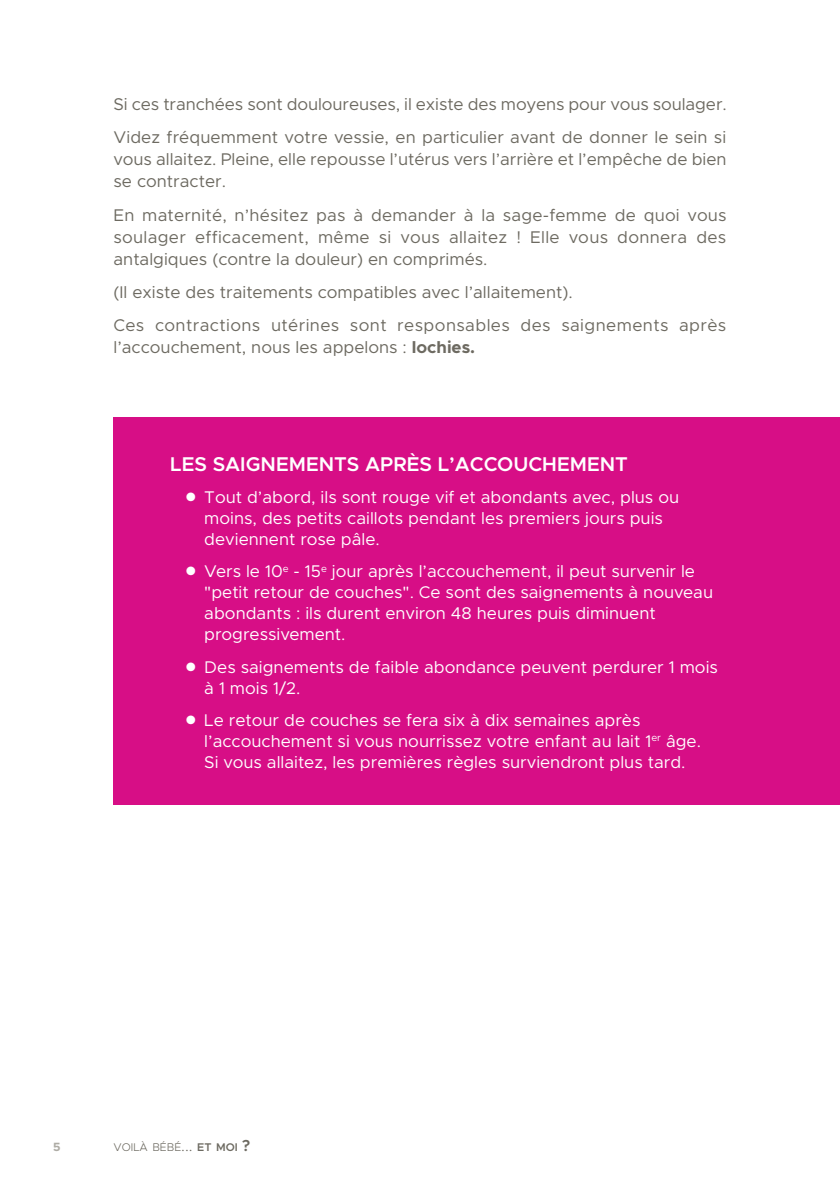
<style>
.page{position:relative;width:840px;height:1191px;background:#fff}
.page>*{position:absolute;margin:0;border:0;box-sizing:border-box;transform-origin:0 0}
.t1{font:600 20px "Metropolis";color:#fff}
.t2{font:17px/21px "Metropolis";color:#fff}
.t3{font:17px/22px "Metropolis";color:#6d6a61}
.t4{font:17px/33.4px "Metropolis";letter-spacing:.025em;color:#6d6a61}
.t5{font:700 12px "Metropolis";color:#aeaca5}
.t6{font:300 11.2px "Metropolis";color:#6d6a61}
.s1{font-weight:700}
.s2{font-size:16px}
.s3{font-weight:600}
.s4{font-weight:600;font-size:16px}
</style>
<div class="page">
<div style="left:113px;top:417px;width:726px;height:388px;background:#d70e86"></div>
<p class="t3" style="left:113px;top:87px;width:614px;line-height:33.4px">Si ces tranchées sont douloureuses, il existe des moyens pour vous soulager.<br>Videz fréquemment votre vessie, en particulier avant de donner le sein si</p>
<p class="t3" style="left:113px;top:148px;width:614px">vous allaitez. Pleine, elle repousse l’utérus vers l’arrière et l’empêche de bien se contracter.</p>
<p class="t3" style="left:113px;top:204px;width:614px;text-align:justify">En maternité, n’hésitez pas à demander à la sage-femme de quoi vous soulager efficacement, même si vous allaitez ! Elle vous donnera des antalgiques (contre la douleur) en comprimés.</p>
<p class="t4" style="left:113px;top:275px;width:614px">(Il existe des traitements compatibles avec l’allaitement).<br>Ces contractions utérines sont responsables des saignements après</p>
<p class="t3" style="left:113px;top:336px;width:363px">l’accouchement, nous les appelons : <span class="s1">lochies.</span></p>
<p class="t1" style="left:170px;top:451px;width:459px">LES SAIGNEMENTS APRÈS L’ACCOUCHEMENT</p>
<p class="t2" style="left:204px;top:486px;width:476px">Tout d’abord, ils sont rouge vif et abondants avec, plus ou moins, des petits caillots pendant les premiers jours puis deviennent rose pâle.</p>
<p class="t2" style="left:204px;top:561px;width:510px">Vers le 10<sup>e</sup> - 15<sup>e</sup> jour après l’accouchement, il peut survenir le "petit retour de couches". Ce sont des saignements à nouveau abondants : ils durent environ 48 heures puis diminuent progressivement.</p>
<p class="t2" style="left:204px;top:656px;width:515px">Des saignements de faible abondance peuvent perdurer 1 mois à 1 mois 1/2.</p>
<p class="t2" style="left:204px;top:709px;width:498px">Le retour de couches se fera six à dix semaines après l’accouchement si vous nourrissez votre enfant au lait 1<sup>er</sup> âge.<br>Si vous allaitez, les premières règles surviendront plus tard.</p>
<p class="t5" style="left:53px;top:1139px;width:9px">5</p>
<p class="t6" style="left:113px;top:1140px;width:138px">voilà bébé<span class="s2">...</span> <span class="s3">ET MOI</span> <span class="s4">?</span></p>
</div>
